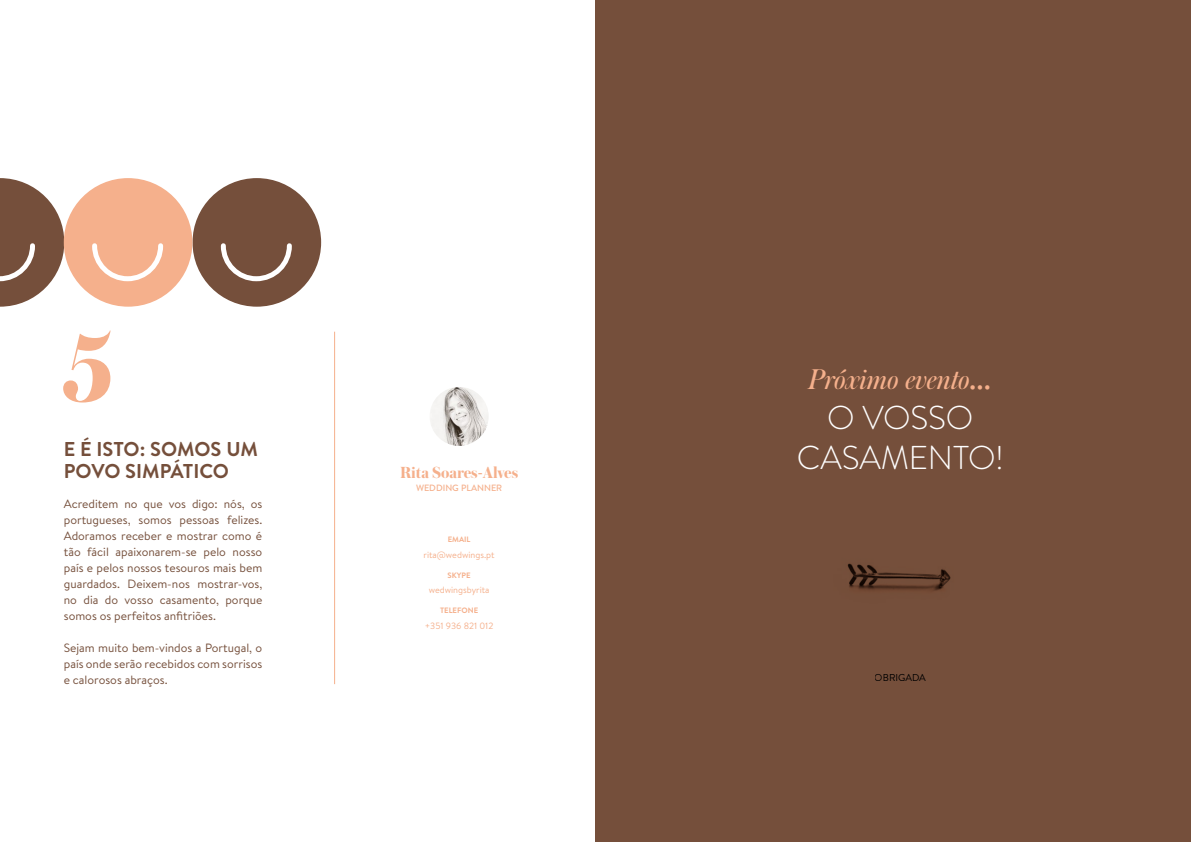
<style>
.page{position:relative;width:1191px;height:842px;background:#fff}
.page>*{position:absolute;margin:0;border:0;box-sizing:border-box;transform-origin:0 0}
.t1{font:700 102.6px "Austin";color:#f5b08c}
.t2{font:300 33px/40px "Brandon Text";letter-spacing:-.005em;color:#fff;text-align:center}
.t3{font:italic 30px "Austin";color:#f5b08c}
.t4{font:700 20px/22px "Brandon Text";color:#754f3b}
.t5{font:700 16.9px "Austin";color:#f5b08c}
.t6{font:12px/16px "Brandon Text";color:#754f3b;text-align:justify}
.t7{font:10px "Brandon Text";letter-spacing:-.005em;color:#000}
.t8{font:9.1px "Brandon Text";color:#f5b08c}
.t9{font:500 9.1px "Brandon Text";color:#f5b08c}
.t10{font:700 7.8px "Brandon Text";color:#f5b08c}
.s1{font-size:40px}
</style>
<div class="page">
<div style="left:595px;top:0;width:596px;height:842px;background:#754f3b"></div>
<hr style="left:334px;top:332px;width:1px;height:352px;background:#f5b08c">
<svg style="left:0;top:178px;width:64px;height:129px"></svg>
<div style="left:192px;top:178px;width:129px;height:129px;background:#754f3b;border-radius:50%"></div>
<svg style="left:220px;top:243px;width:72px;height:39px"></svg>
<div style="left:64px;top:178px;width:128px;height:129px;background:#f5b08c;border-radius:50%"></div>
<svg style="left:92px;top:243px;width:72px;height:39px"></svg>
<img style="left:429px;top:387px;width:59px;height:59px;border-radius:29px">
<img style="left:847px;top:563px;width:104px;height:28px">
<h1 class="t1" style="left:64px;top:294px;width:50px">5</h1>
<h3 class="t4" style="left:64px;top:438px;width:196px">E É ISTO: SOMOS UM<br>POVO SIMPÁTICO</h3>
<p class="t6" style="left:64px;top:495px;width:200px">Acreditem no que vos digo: nós, os portugueses, somos pessoas felizes.<br>Adoramos receber e mostrar como é tão fácil apaixonarem-se pelo nosso país e pelos nossos tesouros mais bem guardados. Deixem-nos mostrar-vos, no dia do vosso casamento, porque somos os perfeitos anfitriões.</p>
<p class="t6" style="left:64px;top:639px;width:200px">Sejam muito bem-vindos a Portugal, o país onde serão recebidos com sorrisos e calorosos abraços.</p>
<h3 class="t5" style="left:400px;top:461px;width:120px">Rita Soares-Alves</h3>
<p class="t9" style="left:416px;top:482px;width:88px">WEDDING PLANNER</p>
<p class="t10" style="left:448px;top:534px;width:24px">EMAIL</p>
<p class="t8" style="left:423px;top:548px;width:73px">rita@wedwings.pt</p>
<p class="t10" style="left:447px;top:570px;width:24px">SKYPE</p>
<p class="t8" style="left:429px;top:584px;width:62px">wedwingsbyrita</p>
<p class="t10" style="left:440px;top:605px;width:40px">TELEFONE</p>
<p class="t8" style="left:425px;top:619px;width:70px">+351 936 821 012</p>
<h3 class="t3" style="left:808px;top:358px;width:185px">Próximo evento<span class="s1">...</span></h3>
<h2 class="t2" style="left:797px;top:396px;width:208px">O VOSSO<br>CASAMENTO!</h2>
<p class="t7" style="left:874px;top:670px;width:53px">OBRIGADA</p>
</div>
